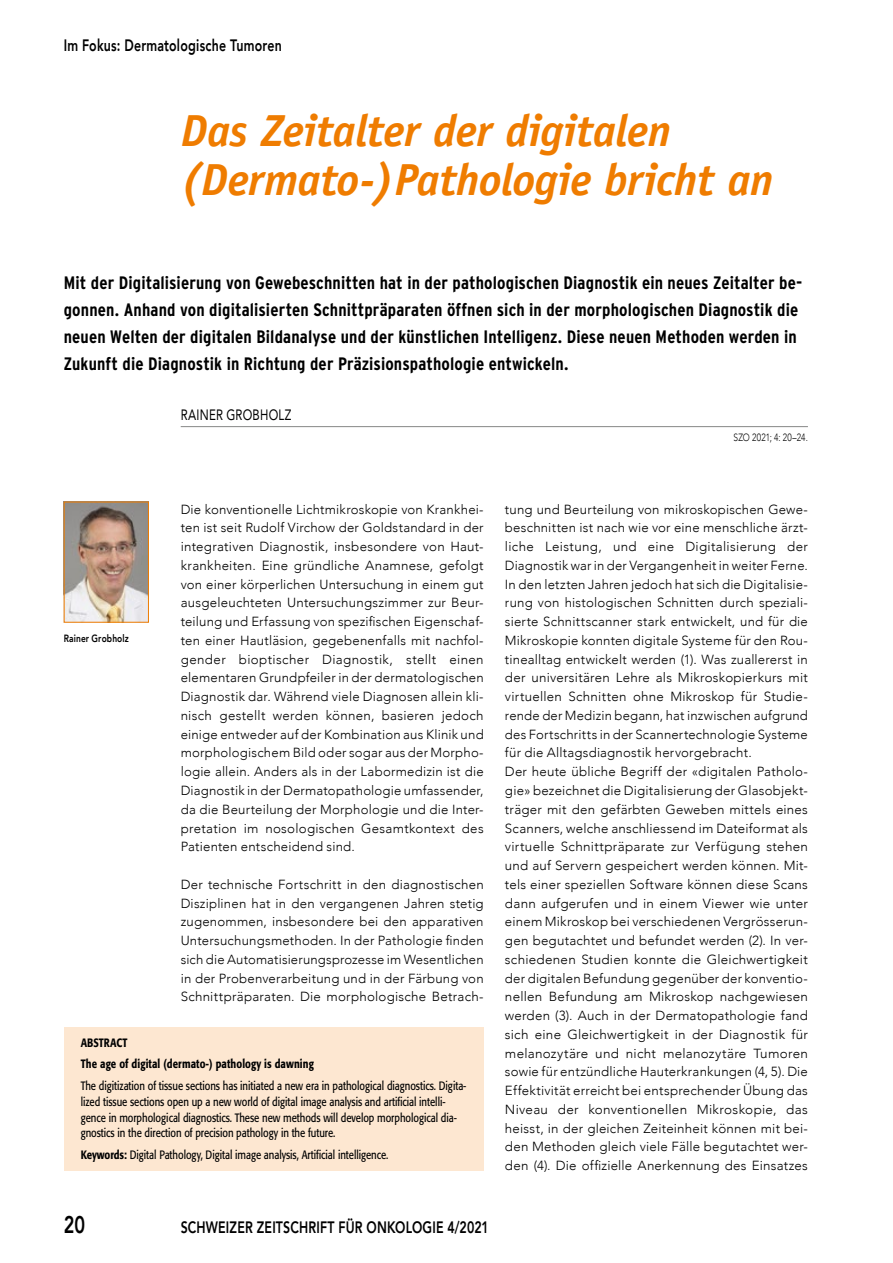
<style>
.page{position:relative;width:893px;height:1263px;background:#fff}
.page>*{position:absolute;margin:0;border:0;box-sizing:border-box;transform-origin:0 0}
.t1{font:italic 700 45px/49.5px "Officina Sans";letter-spacing:-.015em;color:#ef7c00}
.t2{font:800 24px "Avenir";color:#000;scale:.75 1}
.t3{font:700 condensed 18px/27px "Interstate";letter-spacing:.01em;color:#000}
.t4{font:800 16.5px "Avenir";letter-spacing:.015em;color:#000;scale:.75 1}
.t5{font:15px "Avenir";letter-spacing:.02em;color:#000;scale:.77 1}
.t6{font:300 13.2px/18.8px "Avenir";letter-spacing:.015em;color:#000;text-align:justify}
.t7{font:12px/15.8px "Formata";letter-spacing:-.005em;color:#000;scale:.8 1}
.t8{font:500 12px/20.9px "Formata";letter-spacing:.01em;color:#000;scale:.8 1}
.t9{font:300 10.5px "Avenir";letter-spacing:.025em;color:#000;scale:.8 1}
.t10{font:800 10.5px "Avenir";letter-spacing:.015em;color:#000;scale:.8 1}
.s1{font-weight:500}
</style>
<div class="page">
<hr style="left:181px;top:426px;width:627px;height:1px;background:#868786">
<img style="left:66px;top:504px;width:81px;height:117px">
<div style="left:64px;top:502px;width:85px;height:121px;border:1px solid #ef7c00"></div>
<div style="left:64px;top:1027px;width:420px;height:143px;background:#fde7d1"></div>
<p class="t4" style="left:64px;top:32px;width:292px">Im Fokus: Dermatologische Tumoren</p>
<h1 class="t1" style="left:181px;top:106px;width:594px">Das Zeitalter der digitalen (Dermato-)Pathologie bricht an</h1>
<p class="t3" style="left:64px;top:269px;width:740px">Mit der Digitalisierung von Gewebeschnitten hat in der pathologischen Diagnostik ein neues Zeitalter be&shy;gonnen. Anhand von digitalisierten Schnittpräparaten öffnen sich in der morphologischen Diagnostik die neuen Welten der digitalen Bildanalyse und der künstlichen Intelligenz. Diese neuen Methoden werden in Zukunft die Diagnostik in Richtung der Präzisionspathologie entwickeln.</p>
<p class="t5" style="left:181px;top:403px;width:145px">RAINER GROBHOLZ</p>
<p class="t9" style="left:733px;top:431px;width:95px">SZO 2021; 4: 20–24.</p>
<p class="t10" style="left:64px;top:630px;width:83px">Rainer Grobholz</p>
<p class="t6" style="left:181px;top:500px;width:304px">Die konventionelle Lichtmikroskopie von Krankhei&shy;ten ist seit Rudolf Virchow der Goldstandard in der integrativen Diagnostik, insbesondere von Haut&shy;krankheiten. Eine gründliche Anamnese, gefolgt von einer körperlichen Untersuchung in einem gut ausgeleuchteten Untersuchungszimmer zur Beur&shy;teilung und Erfassung von spezifischen Eigenschaf&shy;ten einer Hautläsion, gegebenenfalls mit nachfol&shy;gender bioptischer Diagnostik, stellt einen elementaren Grundpfeiler in der dermatologischen Diagnostik dar. Während viele Diagnosen allein kli&shy;nisch gestellt werden können, basieren jedoch einige entweder auf der Kombination aus Klinik und morphologischem Bild oder sogar aus der Morpho&shy;logie allein. Anders als in der Labormedizin ist die Diagnostik in der Dermatopathologie umfassender, da die Beurteilung der Morphologie und die Inter&shy;pretation im nosologischen Gesamtkontext des Patienten entscheidend sind.</p>
<p class="t6" style="left:181px;top:875px;width:304px">Der technische Fortschritt in den diagnostischen Disziplinen hat in den vergangenen Jahren stetig zugenommen, insbesondere bei den apparativen Untersuchungsmethoden. In der Pathologie finden sich die Automatisierungsprozesse im Wesentlichen in der Probenverarbeitung und in der Färbung von Schnittpräparaten. Die morphologische Betrach-</p>
<p class="t8" style="left:81px;top:1032px;width:293px">ABSTRACT<br>The age of digital (dermato-) pathology is dawning</p>
<p class="t7" style="left:81px;top:1078px;width:484px">The digitization of tissue sections has initiated a new era in pathological diagnostics. Digita&shy;lized tissue sections open up a new world of digital image analysis and artificial intelli&shy;gence in morphological diagnostics. These new methods will develop morphological dia&shy;gnostics in the direction of precision pathology in the future.</p>
<p class="t7" style="left:81px;top:1147px;width:386px"><span class="s1">Keywords:</span> Digital Pathology, Digital image analysis, Artificial intelligence.</p>
<h2 class="t2" style="left:64px;top:1206px;width:30px">20</h2>
<p class="t4" style="left:181px;top:1214px;width:412px">SCHWEIZER ZEITSCHRIFT FÜR ONKOLOGIE 4/2021</p>
<p class="t6" style="left:505px;top:500px;width:304px;text-align:left">tung und Beurteilung von mikroskopischen Gewe&shy;beschnitten ist nach wie vor eine menschliche ärzt&shy;liche Leistung, und eine Digitalisierung der Diagnostik war in der Vergangenheit in weiter Ferne.<br>In den letzten Jahren jedoch hat sich die Digitalisie&shy;rung von histologischen Schnitten durch speziali&shy;sierte Schnittscanner stark entwickelt, und für die Mikroskopie konnten digitale Systeme für den Rou&shy;tinealltag entwickelt werden (1). Was zuallererst in der universitären Lehre als Mikroskopierkurs mit virtuellen Schnitten ohne Mikroskop für Studie&shy;rende der Medizin begann, hat inzwischen aufgrund des Fortschritts in der Scannertechnologie Systeme für die Alltagsdiagnostik hervorgebracht.<br>Der heute übliche Begriff der «digitalen Patholo&shy;gie» bezeichnet die Digitalisierung der Glasobjekt&shy;träger mit den gefärbten Geweben mittels eines Scanners, welche anschliessend im Dateiformat als virtuelle Schnittpräparate zur Verfügung stehen und auf Servern gespeichert werden können. Mit&shy;tels einer speziellen Software können diese Scans dann aufgerufen und in einem Viewer wie unter einem Mikroskop bei verschiedenen Vergrösserun&shy;gen begutachtet und befundet werden (2). In ver&shy;schiedenen Studien konnte die Gleichwertigkeit der digitalen Befundung gegenüber der konventio&shy;nellen Befundung am Mikroskop nachgewiesen werden (3). Auch in der Dermatopathologie fand sich eine Gleichwertigkeit in der Diagnostik für melanozytäre und nicht melanozytäre Tumoren sowie für entzündliche Hauterkrankungen (4, 5). Die Effektivität erreicht bei entsprechender Übung das Niveau der konventionellen Mikroskopie, das heisst, in der gleichen Zeiteinheit können mit bei&shy;den Methoden gleich viele Fälle begutachtet wer&shy;den (4). Die offizielle Anerkennung des Einsatzes</p>
</div>
